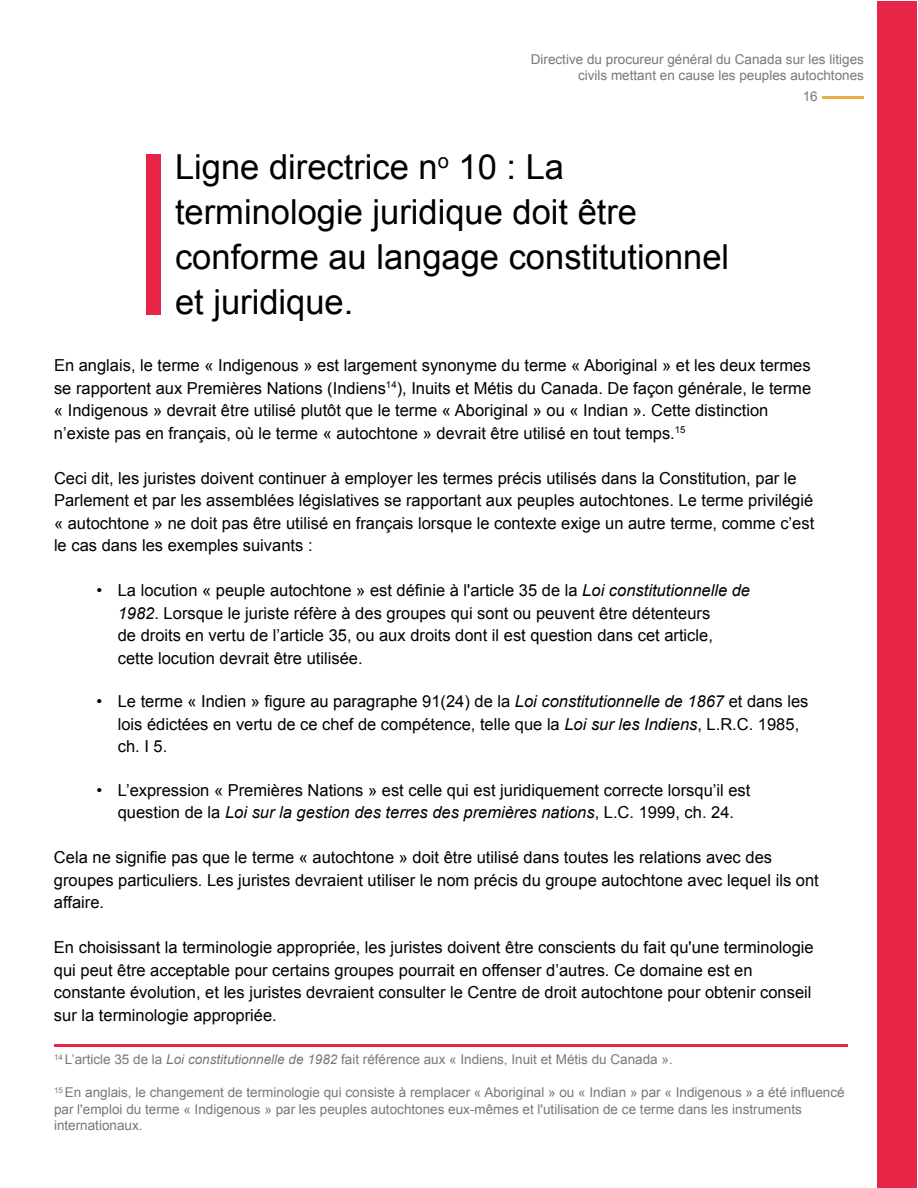
<style>
.page{position:relative;width:918px;height:1188px;background:#fff}
.page>*{position:absolute;margin:0;border:0;box-sizing:border-box;transform-origin:0 0}
.t1{font:34.5px/45px "Arial";color:#000}
.t2{font:16.5px/22.5px "Arial";color:#000}
.t3{font:13.5px/16.5px "Arial";color:#777878;text-align:right}
.s1{font-style:italic}
</style>
<div class="page">
<hr style="left:822px;top:97px;width:41px;height:2px;background:#edaf43">
<div style="left:878px;top:1px;width:39px;height:1186px;background:#e72546"></div>
<div style="left:146px;top:154px;width:15px;height:160px;background:#e72546"></div>
<hr style="left:54px;top:1045px;width:794px;height:2px;background:#e72546">
<p class="t3" style="left:531px;top:51px;width:335px">Directive du procureur général du Canada sur les litiges civils mettant en cause les peuples autochtones</p>
<p class="t3" style="left:803px;top:88px;width:17px">16</p>
<h1 class="t1" style="left:175px;top:145px;width:556px">Ligne directrice n<sup>o</sup> 10 : La terminologie juridique doit être conforme au langage constitutionnel et juridique.</h1>
<p class="t2" style="left:54px;top:354px;width:759px">En anglais, le terme « Indigenous » est largement synonyme du terme « Aboriginal » et les deux termes se rapportent aux Premières Nations (Indiens<sup>14</sup>), Inuits et Métis du Canada. De façon générale, le terme « Indigenous » devrait être utilisé plutôt que le terme « Aboriginal » ou « Indian ». Cette distinction n’existe pas en français, où le terme « autochtone » devrait être utilisé en tout temps.<sup>15</sup></p>
<p class="t2" style="left:54px;top:467px;width:762px">Ceci dit, les juristes doivent continuer à employer les termes précis utilisés dans la Constitution, par le Parlement et par les assemblées législatives se rapportant aux peuples autochtones. Le terme privilégié « autochtone » ne doit pas être utilisé en français lorsque le contexte exige un autre terme, comme c’est le cas dans les exemples suivants :</p>
<p class="t2" style="left:118px;top:579px;width:634px;text-indent:-21px">• La locution « peuple autochtone » est définie à l'article 35 de la <span class="s1">Loi constitutionnelle de 1982</span>. Lorsque le juriste réfère à des groupes qui sont ou peuvent être détenteurs<br>de droits en vertu de l’article 35, ou aux droits dont il est question dans cet article, cette locution devrait être utilisée.</p>
<p class="t2" style="left:118px;top:690px;width:692px;text-indent:-21px">• Le terme « Indien » figure au paragraphe 91(24) de la <span class="s1">Loi constitutionnelle de 1867</span> et dans les lois édictées en vertu de ce chef de compétence, telle que la <span class="s1">Loi sur les Indiens</span>, L.R.C. 1985, ch. I 5.</p>
<p class="t2" style="left:97px;top:779px;width:655px;text-align:center">• L’expression « Premières Nations » est celle qui est juridiquement correcte lorsqu’il est question de la <span class="s1">Loi sur la gestion des terres des premières nations</span>, L.C. 1999, ch. 24.</p>
<p class="t2" style="left:54px;top:846px;width:766px">Cela ne signifie pas que le terme « autochtone » doit être utilisé dans toutes les relations avec des groupes particuliers. Les juristes devraient utiliser le nom précis du groupe autochtone avec lequel ils ont affaire.</p>
<p class="t2" style="left:54px;top:936px;width:761px">En choisissant la terminologie appropriée, les juristes doivent être conscients du fait qu'une terminologie qui peut être acceptable pour certains groupes pourrait en offenser d’autres. Ce domaine est en constante évolution, et les juristes devraient consulter le Centre de droit autochtone pour obtenir conseil sur la terminologie appropriée.</p>
<p class="t3" style="left:54px;top:1052px;width:620px"><sup>14</sup> L’article 35 de la <span class="s1">Loi constitutionnelle de 1982</span> fait référence aux « Indiens, Inuit et Métis du Canada ».</p>
<p class="t3" style="left:54px;top:1085px;width:792px;text-align:left"><sup>15</sup> En anglais, le changement de terminologie qui consiste à remplacer « Aboriginal » ou « Indian » par « Indigenous » a été influencé par l'emploi du terme « Indigenous » par les peuples autochtones eux-mêmes et l'utilisation de ce terme dans les instruments internationaux.</p>
</div>
